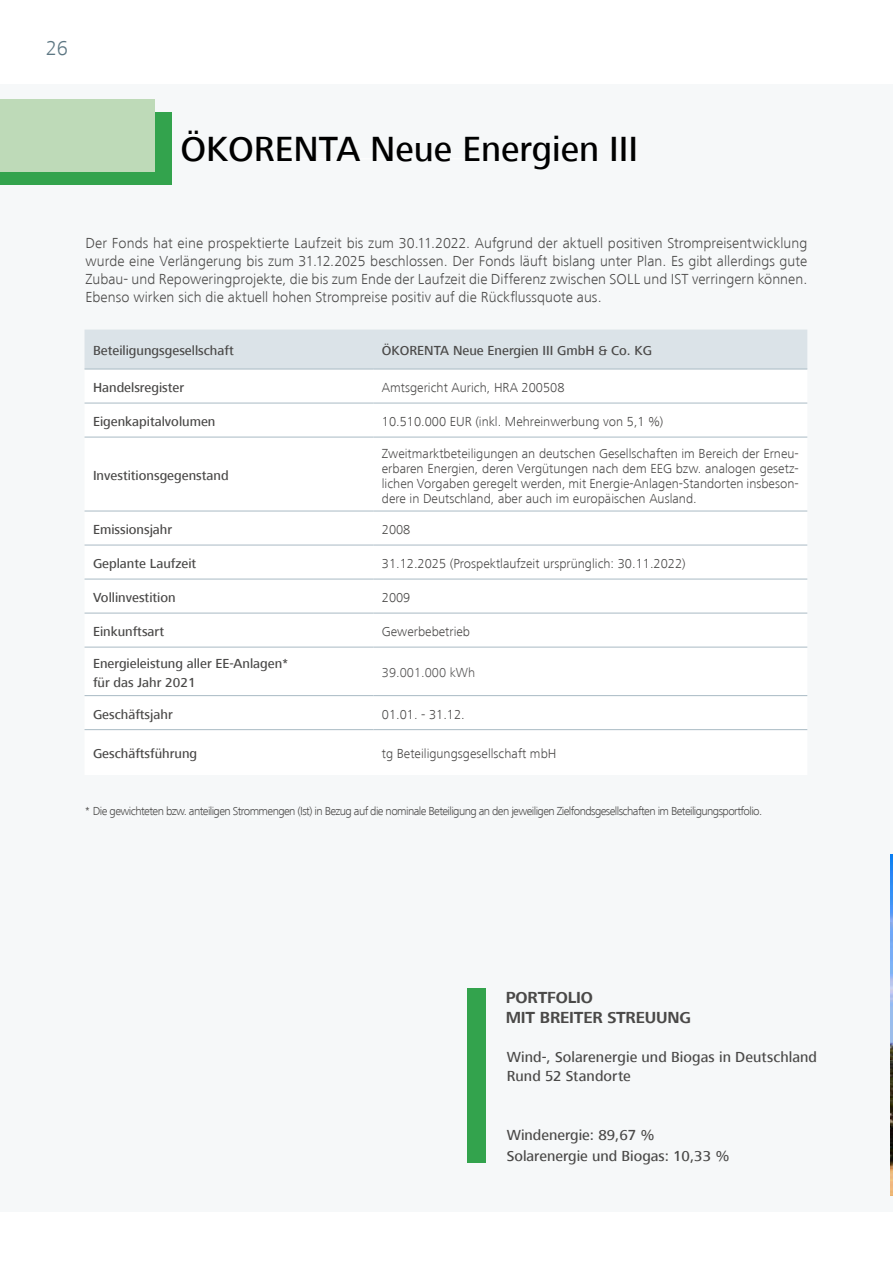
<style>
.page{position:relative;width:893px;height:1263px;background:#fff}
.page>*{position:absolute;margin:0;border:0;box-sizing:border-box;transform-origin:0 0}
.t1{font:500 36px "Frutiger Next LT";color:#000}
.t2{font:300 21px "Frutiger Next LT";color:#5d7783}
.t3{font:700 16.5px/19.8px "Frutiger Next LT";letter-spacing:-.01em;color:#4a4948}
.t4{font:300 15px/18px "Frutiger Next LT";letter-spacing:.005em;color:#4a4948;text-align:justify}
.t5{font:500 15px/19.5px "Frutiger Next LT";color:#4a4948}
.t6{font:300 13.5px/15px "Frutiger Next LT";color:#4a4948;text-align:justify}
.t7{font:500 13.5px/19.5px "Frutiger Next LT";color:#4a4948}
.t8{font:300 13.5px "Frutiger Next LT";color:#575656}
.t9{font:300 12px "Frutiger Next LT";letter-spacing:-.05em;color:#4a4948}
</style>
<div class="page">
<div style="left:0;top:84px;width:893px;height:1128px;background:#f6f8f9"></div>
<div style="left:85px;top:330px;width:722px;height:39px;background:#dbe3e8"></div>
<div style="left:85px;top:402px;width:722px;height:245px;background:#fff"></div>
<hr style="left:85px;top:369px;width:288px;height:1px;background:#a9bac4">
<hr style="left:373px;top:369px;width:434px;height:1px;background:#a9bac4">
<hr style="left:85px;top:403px;width:288px;height:1px;background:#a9bac4">
<hr style="left:373px;top:403px;width:434px;height:1px;background:#a9bac4">
<hr style="left:85px;top:437px;width:288px;height:1px;background:#a9bac4">
<hr style="left:373px;top:437px;width:434px;height:1px;background:#a9bac4">
<hr style="left:85px;top:511px;width:288px;height:1px;background:#a9bac4">
<hr style="left:373px;top:511px;width:434px;height:1px;background:#a9bac4">
<hr style="left:85px;top:545px;width:288px;height:1px;background:#a9bac4">
<hr style="left:373px;top:545px;width:434px;height:1px;background:#a9bac4">
<hr style="left:85px;top:579px;width:288px;height:1px;background:#a9bac4">
<hr style="left:373px;top:579px;width:434px;height:1px;background:#a9bac4">
<hr style="left:85px;top:613px;width:288px;height:1px;background:#a9bac4">
<hr style="left:373px;top:613px;width:434px;height:1px;background:#a9bac4">
<hr style="left:85px;top:647px;width:288px;height:1px;background:#a9bac4">
<hr style="left:373px;top:647px;width:434px;height:1px;background:#a9bac4">
<hr style="left:85px;top:695px;width:288px;height:1px;background:#a9bac4">
<hr style="left:373px;top:695px;width:434px;height:1px;background:#a9bac4">
<hr style="left:85px;top:729px;width:288px;height:1px;background:#a9bac4">
<hr style="left:373px;top:729px;width:434px;height:1px;background:#a9bac4">
<hr style="left:238px;top:159px;width:233px;height:1px;background:#fff">
<div style="left:0;top:112px;width:172px;height:72px;background:#33a34d"></div>
<div style="left:0;top:99px;width:155px;height:72px;background:#bedab8"></div>
<div style="left:467px;top:989px;width:19px;height:174px;background:#33a34d"></div>
<img style="left:891px;top:855px;width:2px;height:340px">
<h2 class="t2" style="left:46px;top:37px;width:24px">26</h2>
<h1 class="t1" style="left:180px;top:130px;width:459px">ÖKORENTA Neue Energien III</h1>
<p class="t4" style="left:86px;top:234px;width:723px">Der Fonds hat eine prospektierte Laufzeit bis zum 30.11.2022. Aufgrund der aktuell positiven Strompreisentwicklung wurde eine Verlängerung bis zum 31.12.2025 beschlossen. Der Fonds läuft bislang unter Plan. Es gibt allerdings gute Zubau- und Repoweringprojekte, die bis zum Ende der Laufzeit die Differenz zwischen SOLL und IST verringern können.<br>Ebenso wirken sich die aktuell hohen Strompreise positiv auf die Rück昀氀ussquote aus.</p>
<p class="t7" style="left:93px;top:341px;width:142px">Beteiligungsgesellschaft</p>
<p class="t7" style="left:382px;top:341px;width:272px">ÖKORENTA Neue Energien III GmbH &amp; Co. KG</p>
<p class="t7" style="left:93px;top:378px;width:93px">Handelsregister</p>
<p class="t6" style="left:382px;top:380px;width:184px">Amtsgericht Aurich, HRA 200508</p>
<p class="t7" style="left:93px;top:412px;width:124px">Eigenkapitalvolumen</p>
<p class="t6" style="left:382px;top:414px;width:283px">10.510.000 EUR (inkl. Mehreinwerbung von 5,1 %)</p>
<p class="t7" style="left:93px;top:466px;width:137px">Investitionsgegenstand</p>
<p class="t6" style="left:382px;top:446px;width:418px">Zweitmarktbeteiligungen an deutschen Gesellschaften im Bereich der Erneu&shy;erbaren Energien, deren Vergütungen nach dem EEG bzw. analogen gesetz&shy;lichen Vorgaben geregelt werden, mit Energie-Anlagen-Standorten insbeson&shy;dere in Deutschland, aber auch im europäischen Ausland.</p>
<p class="t7" style="left:93px;top:520px;width:81px">Emissionsjahr</p>
<p class="t6" style="left:382px;top:522px;width:30px">2008</p>
<p class="t7" style="left:93px;top:554px;width:105px">Geplante Laufzeit</p>
<p class="t6" style="left:382px;top:556px;width:305px">31.12.2025 (Prospektlaufzeit ursprünglich: 30.11.2022)</p>
<p class="t7" style="left:93px;top:588px;width:84px">Vollinvestition</p>
<p class="t6" style="left:382px;top:590px;width:30px">2009</p>
<p class="t7" style="left:93px;top:622px;width:73px">Einkunftsart</p>
<p class="t6" style="left:382px;top:624px;width:90px">Gewerbebetrieb</p>
<p class="t7" style="left:93px;top:654px;width:196px">Energieleistung aller EE-Anlagen* für das Jahr 2021</p>
<p class="t8" style="left:382px;top:666px;width:95px">39.001.000 kWh</p>
<p class="t7" style="left:93px;top:705px;width:81px">Geschäftsjahr</p>
<p class="t6" style="left:382px;top:707px;width:84px">01.01. - 31.12.</p>
<p class="t7" style="left:93px;top:744px;width:106px">Geschäftsführung</p>
<p class="t6" style="left:382px;top:747px;width:176px">tg Beteiligungsgesellschaft mbH</p>
<p class="t9" style="left:85px;top:804px;width:679px">* Die gewichteten bzw. anteiligen Strommengen (Ist) in Bezug auf die nominale Beteiligung an den jeweiligen Zielfondsgesellschaften im Beteiligungsportfolio.</p>
<p class="t3" style="left:506px;top:988px;width:187px">PORTFOLIO<br>MIT BREITER STREUUNG</p>
<p class="t5" style="left:507px;top:1047px;width:312px">Wind-, Solarenergie und Biogas in Deutschland<br>Rund 52 Standorte</p>
<p class="t5" style="left:507px;top:1124px;width:224px;line-height:21px">Windenergie: 89,67 %<br>Solarenergie und Biogas: 10,33 %</p>
</div>
